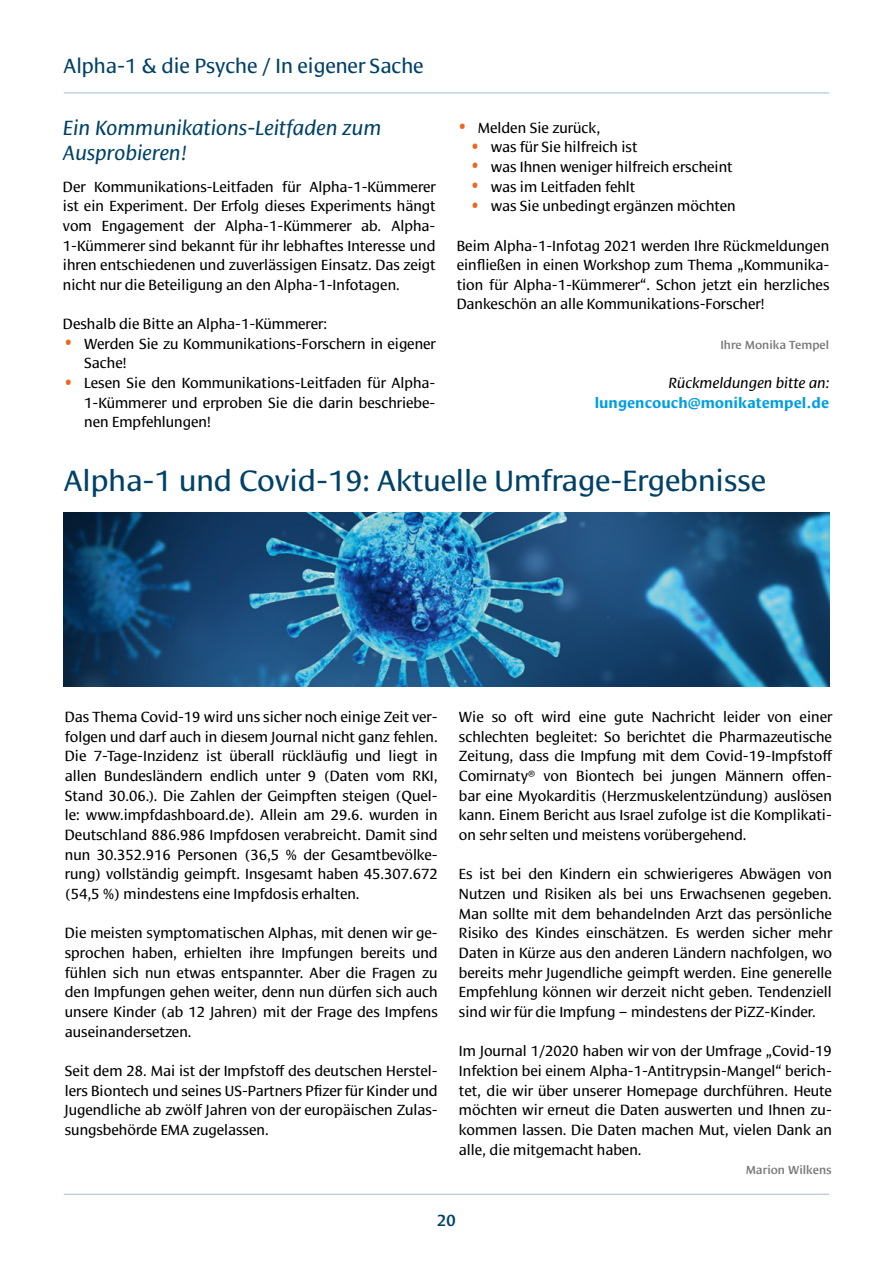
<style>
.page{position:relative;width:893px;height:1263px;background:#fff}
.page>*{position:absolute;margin:0;border:0;box-sizing:border-box;transform-origin:0 0}
.t1{font:30px "Cora Basic";color:#004267}
.t2{font:italic 21px/24px "Cora Basic";color:#004267;scale:.93 1}
.t3{font:21px "Cora Basic";color:#004267;scale:.94 1}
.t4{font:500 16.5px "Cora Basic";color:#004267;scale:.94 1}
.t5{font:15px/19.6px "Cora Basic";color:#000;text-align:justify;scale:.94 1}
.t6{font:700 15px "Cora Basic";color:#009ee3;scale:.94 1}
.t7{font:italic 15px "Cora Basic";color:#000;scale:.94 1}
.t8{font:500 12px "Cora Basic";color:#7a7b7a;scale:.94 1}
.s1{font-size:24px;color:#ec6622}
</style>
<div class="page">
<hr style="left:64px;top:93px;width:765px;height:1px;background:#a2bbd1">
<hr style="left:64px;top:1194px;width:765px;height:1px;background:#a2bbd1">
<img style="left:64px;top:512px;width:765px;height:174px">
<h2 class="t3" style="left:64px;top:54px;width:384px">Alpha-1 &amp; die Psyche / In eigener Sache</h2>
<h2 class="t2" style="left:63px;top:116px;width:344px">Ein Kommunikations-Leitfaden zum<br>Ausprobieren!</h2>
<p class="t5" style="left:63px;top:177px;width:398px">Der Kommunikations-Leitfaden für Alpha-1-Kümmerer ist ein Experiment. Der Erfolg dieses Experiments hängt vom Engagement der Alpha-1-Kümmerer ab. Alpha-1-Kümmerer sind bekannt für ihr lebhaftes Interesse und ihren entschiedenen und zuverlässigen Einsatz. Das zeigt nicht nur die Beteiligung an den Alpha-1-Infotagen.</p>
<p class="t5" style="left:63px;top:314px;width:283px">Deshalb die Bitte an Alpha-1-Kümmerer:</p>
<p class="t5" style="left:84px;top:334px;width:376px;text-indent:-21px"><span class="s1">•</span> Werden Sie zu Kommunikations-Forschern in eigener<br>Sache!</p>
<p class="t5" style="left:84px;top:373px;width:375px;text-indent:-21px"><span class="s1">•</span> Lesen Sie den Kommunikations-Leitfaden für Alpha-1-Kümmerer und erproben Sie die darin beschriebe&shy;nen Empfehlungen!</p>
<p class="t5" style="left:457px;top:118px;width:154px"><span class="s1">•</span> Melden Sie zurück,</p>
<p class="t5" style="left:469px;top:137px;width:180px"><span class="s1">•</span> was für Sie hilfreich ist</p>
<p class="t5" style="left:469px;top:157px;width:282px"><span class="s1">•</span> was Ihnen weniger hilfreich erscheint</p>
<p class="t5" style="left:469px;top:177px;width:178px"><span class="s1">•</span> was im Leitfaden fehlt</p>
<p class="t5" style="left:469px;top:196px;width:285px"><span class="s1">•</span> was Sie unbedingt ergänzen möchten</p>
<p class="t5" style="left:457px;top:236px;width:398px">Beim Alpha-1-Infotag 2021 werden Ihre Rückmeldungen einfließen in einen Workshop zum Thema „Kommunika&shy;tion für Alpha-1-Kümmerer“. Schon jetzt ein herzliches Dankeschön an alle Kommunikations-Forscher!</p>
<p class="t8" style="left:720px;top:338px;width:117px">Ihre Monika Tempel</p>
<p class="t7" style="left:668px;top:374px;width:172px">Rückmeldungen bitte an:</p>
<p class="t6" style="left:595px;top:394px;width:251px">lungencouch@monikatempel.de</p>
<h1 class="t1" style="left:64px;top:463px;width:704px">Alpha-1 und Covid-19: Aktuelle Umfrage-Ergebnisse</h1>
<p class="t5" style="left:65px;top:707px;width:398px">Das Thema Covid-19 wird uns sicher noch einige Zeit ver&shy;folgen und darf auch in diesem Journal nicht ganz fehlen.<br>Die 7-Tage-Inzidenz ist überall rückläufig und liegt in allen Bundesländern endlich unter 9 (Daten vom RKI, Stand 30.06.). Die Zahlen der Geimpften steigen (Quel&shy;le: www.impfdashboard.de). Allein am 29.6. wurden in Deutschland 886.986 Impfdosen verabreicht. Damit sind nun 30.352.916 Personen (36,5 % der Gesamtbevölke&shy;rung) vollständig geimpft. Insgesamt haben 45.307.672 (54,5 %) mindestens eine Impfdosis erhalten.</p>
<p class="t5" style="left:65px;top:923px;width:398px">Die meisten symptomatischen Alphas, mit denen wir ge&shy;sprochen haben, erhielten ihre Impfungen bereits und fühlen sich nun etwas entspannter. Aber die Fragen zu den Impfungen gehen weiter, denn nun dürfen sich auch unsere Kinder (ab 12 Jahren) mit der Frage des Impfens auseinandersetzen.</p>
<p class="t5" style="left:65px;top:1061px;width:398px">Seit dem 28. Mai ist der Impfstoff des deutschen Herstel&shy;lers Biontech und seines US-Partners Pfizer für Kinder und Jugendliche ab zwölf Jahren von der europäischen Zulas&shy;sungsbehörde EMA zugelassen.</p>
<p class="t5" style="left:459px;top:707px;width:399px">Wie so oft wird eine gute Nachricht leider von einer schlechten begleitet: So berichtet die Pharmazeutische Zeitung, dass die Impfung mit dem Covid-19-Impfstoff Comirnaty® von Biontech bei jungen Männern offen&shy;bar eine Myokarditis (Herzmuskelentzündung) auslösen kann. Einem Bericht aus Israel zufolge ist die Komplikati&shy;on sehr selten und meistens vorübergehend.</p>
<p class="t5" style="left:459px;top:864px;width:399px">Es ist bei den Kindern ein schwierigeres Abwägen von Nutzen und Risiken als bei uns Erwachsenen gegeben.<br>Man sollte mit dem behandelnden Arzt das persönliche Risiko des Kindes einschätzen. Es werden sicher mehr Daten in Kürze aus den anderen Ländern nachfolgen, wo bereits mehr Jugendliche geimpft werden. Eine generelle Empfehlung können wir derzeit nicht geben. Tendenziell sind wir für die Impfung – mindestens der PiZZ-Kinder.</p>
<p class="t5" style="left:459px;top:1041px;width:398px">Im Journal 1/2020 haben wir von der Umfrage „Covid-19<br>Infektion bei einem Alpha-1-Antitrypsin-Mangel“ berich&shy;tet, die wir über unserer Homepage durchführen. Heute möchten wir erneut die Daten auswerten und Ihnen zu&shy;kommen lassen. Die Daten machen Mut, vielen Dank an alle, die mitgemacht haben.</p>
<p class="t8" style="left:746px;top:1163px;width:93px">Marion Wilkens</p>
<p class="t4" style="left:437px;top:1210px;width:21px">20</p>
</div>
